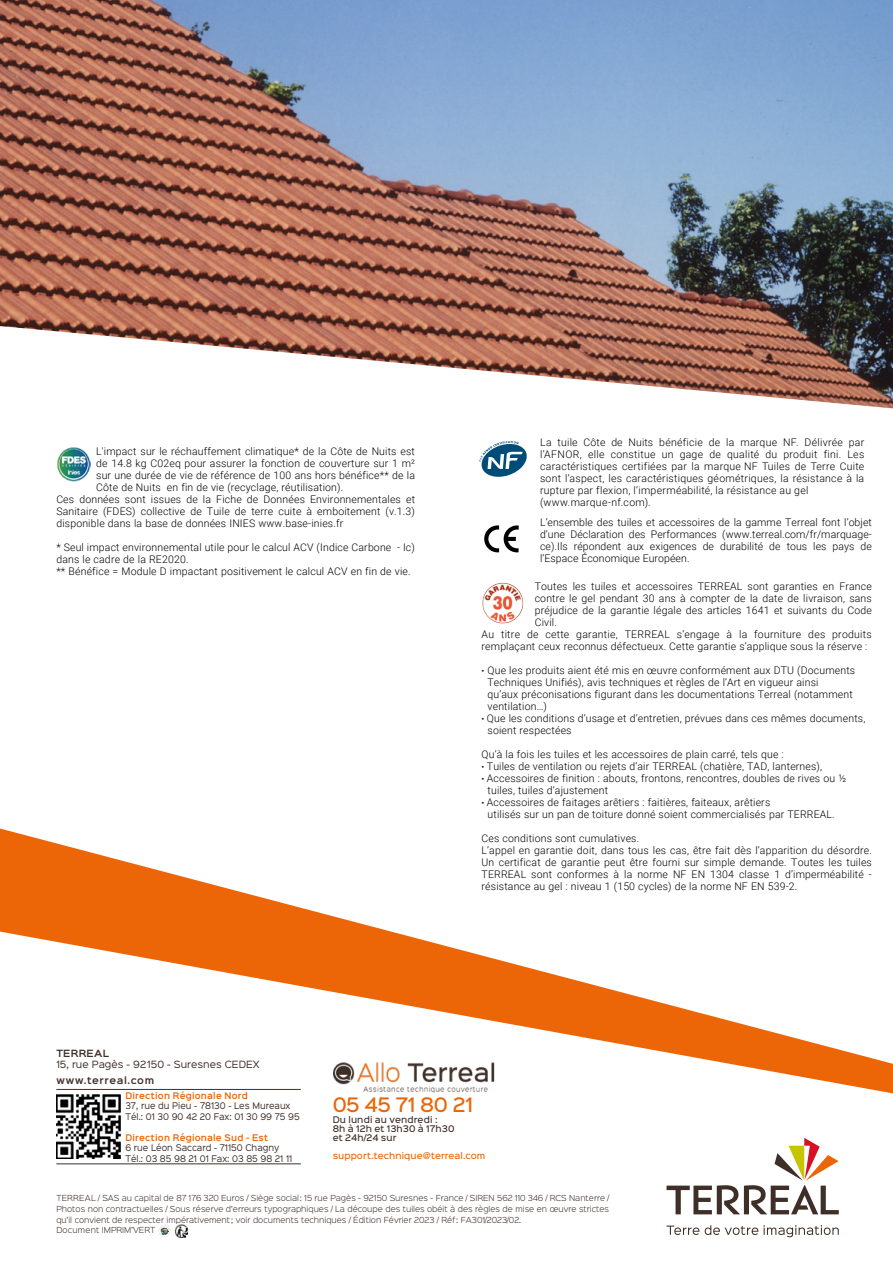
<style>
.page{position:relative;width:893px;height:1263px;background:#fff}
.page>*{position:absolute;margin:0;border:0;box-sizing:border-box;transform-origin:0 0}
.t1{font:500 18px "Sinkin Sans 500";letter-spacing:-.025em;color:#ec6608}
.t2{font:300 10.5px/12px "Roboto";letter-spacing:.015em;color:#000}
.t3{font:9px "Sinkin Sans 400";color:#3f2f29}
.t4{font:600 9px "Sinkin Sans 600";letter-spacing:.06em;color:#3f2f29}
.t5{font:600 9px "Sinkin Sans 600";letter-spacing:.035em;color:#3f2f29}
.t6{font:8.25px/10.5px "Sinkin Sans 400";color:#3f2f29;scale:.95 1}
.t7{font:500 8.25px/9px "Sinkin Sans 500";letter-spacing:.015em;color:#3f2f29}
.t8{font:600 8.25px "Sinkin Sans 600";letter-spacing:.025em;color:#ec6608;scale:.95 1}
.t9{font:500 8.25px "Sinkin Sans 500";letter-spacing:.005em;color:#ec6608}
.t10{font:300 7.5px/10.6px "Sinkin Sans 300";color:#3f2f29}
.s1{font-size:9px}
</style>
<div class="page">
<svg style="left:0;top:828px;width:893px;height:265px"></svg>
<img style="left:0;top:0;width:893px;height:408px">
<img style="left:56px;top:1095px;width:64px;height:63px">
<hr style="left:56px;top:1163px;width:245px;height:1px;background:#3f2f29">
<hr style="left:56px;top:1089px;width:245px;height:1px;background:#3f2f29">
<svg style="left:159px;top:1224px;width:12px;height:13px"></svg>
<svg style="left:666px;top:1138px;width:173px;height:76px"></svg>
<svg style="left:666px;top:1225px;width:33px;height:10px"></svg>
<svg style="left:705px;top:1225px;width:134px;height:12px"></svg>
<svg style="left:482px;top:582px;width:42px;height:42px"></svg>
<img style="left:482px;top:583px;width:20px;height:31px">
<svg style="left:479px;top:441px;width:48px;height:36px"></svg>
<svg style="left:484px;top:525px;width:35px;height:27px"></svg>
<img style="left:174px;top:1225px;width:13px;height:12px">
<img style="left:57px;top:447px;width:34px;height:34px">
<img style="left:334px;top:1062px;width:162px;height:32px">
<p class="t2" style="left:96px;top:445px;width:320px">L'impact sur le réchauffement climatique* de la Côte de Nuits est</p>
<p class="t2" style="left:96px;top:457px;width:320px">de 14.8 kg C02eq pour assurer la fonction de couverture sur 1 m²</p>
<p class="t2" style="left:96px;top:469px;width:320px">sur une durée de vie de référence de 100 ans hors bénéfice** de la</p>
<p class="t2" style="left:96px;top:481px;width:249px">Côte de Nuits en fin de vie (recyclage, réutilisation).</p>
<p class="t2" style="left:56px;top:493px;width:360px">Ces données sont issues de la Fiche de Données Environnementales et</p>
<p class="t2" style="left:56px;top:505px;width:360px">Sanitaire (FDES) collective de Tuile de terre cuite à emboitement (v.1.3)</p>
<p class="t2" style="left:56px;top:517px;width:288px">disponible dans la base de données INIES www.base-inies.fr</p>
<p class="t2" style="left:56px;top:541px;width:360px">* Seul impact environnemental utile pour le calcul ACV (Indice Carbone - Ic) dans le cadre de la RE2020.<br>** Bénéfice = Module D impactant positivement le calcul ACV en fin de vie.</p>
<p class="t5" style="left:56px;top:1045px;width:54px">TERREAL</p>
<p class="t3" style="left:56px;top:1057px;width:205px">15, rue Pagès - 92150 - Suresnes CEDEX</p>
<p class="t4" style="left:56px;top:1072px;width:99px">www.terreal.com</p>
<p class="t2" style="left:540px;top:436px;width:326px">La tuile Côte de Nuits bénéficie de la marque NF. Délivrée par l’AFNOR, elle constitue un gage de qualité du produit fini. Les caractéristiques certifiées par la marque NF Tuiles de Terre Cuite sont l’aspect, les caractéristiques géométriques, la résistance à la rupture par flexion, l’imperméabilité, la résistance au gel (www.marque-nf.com).</p>
<p class="t2" style="left:540px;top:515px;width:333px;text-align:justify">L’ensemble des tuiles et accessoires de la gamme Terreal font l’objet d’une Déclaration des Performances (www.terreal.com/fr/marquage&shy;ce).Ils répondent aux exigences de durabilité de tous les pays de l’Espace Économique Européen.</p>
<p class="t2" style="left:535px;top:579px;width:339px">Toutes les tuiles et accessoires TERREAL sont garanties en France</p>
<p class="t2" style="left:535px;top:591px;width:339px">contre le gel pendant 30 ans à compter de la date de livraison, sans</p>
<p class="t2" style="left:535px;top:603px;width:339px">préjudice de la garantie légale des articles 1641 et suivants du Code</p>
<p class="t2" style="left:535px;top:615px;width:24px">Civil.</p>
<p class="t2" style="left:482px;top:627px;width:392px">Au titre de cette garantie, TERREAL s’engage à la fourniture des produits</p>
<p class="t2" style="left:482px;top:639px;width:387px">remplaçant ceux reconnus défectueux. Cette garantie s’applique sous la réserve :</p>
<p class="t2" style="left:487px;top:663px;width:369px;text-indent:-6px"><span class="s1">•</span> Que les produits aient été mis en œuvre conformément aux DTU (Documents Techniques Unifiés), avis techniques et règles de l’Art en vigueur ainsi<br>qu’aux préconisations figurant dans les documentations Terreal (notamment ventilation…)</p>
<p class="t2" style="left:487px;top:711px;width:379px;text-indent:-6px"><span class="s1">•</span> Que les conditions d’usage et d’entretien, prévues dans ces mêmes documents, soient respectées</p>
<p class="t2" style="left:482px;top:747px;width:304px">Qu’à la fois les tuiles et les accessoires de plain carré, tels que :</p>
<p class="t2" style="left:482px;top:759px;width:342px"><span class="s1">•</span> Tuiles de ventilation ou rejets d’air TERREAL (chatière, TAD, lanternes),</p>
<p class="t2" style="left:487px;top:771px;width:360px;text-indent:-6px"><span class="s1">•</span> Accessoires de finition : abouts, frontons, rencontres, doubles de rives ou ½ tuiles, tuiles d’ajustement</p>
<p class="t2" style="left:487px;top:795px;width:349px;text-indent:-6px"><span class="s1">•</span> Accessoires de faitages arêtiers : faitières, faiteaux, arêtiers<br>utilisés sur un pan de toiture donné soient commercialisés par TERREAL.</p>
<p class="t2" style="left:482px;top:831px;width:392px">Ces conditions sont cumulatives.<br>L’appel en garantie doit, dans tous les cas, être fait dès l’apparition du désordre.<br>Un certificat de garantie peut être fourni sur simple demande. Toutes les tuiles TERREAL sont conformes à la norme NF EN 1304 classe 1 d’imperméabilité - résistance au gel : niveau 1 (150 cycles) de la norme NF EN 539-2.</p>
<p class="t8" style="left:125px;top:1088px;width:130px">Direction Régionale Nord</p>
<p class="t6" style="left:125px;top:1100px;width:185px">37, rue du Pieu - 78130 - Les Mureaux<br>Tél.: 01 30 90 42 20 Fax: 01 30 99 75 95</p>
<p class="t8" style="left:125px;top:1130px;width:152px">Direction Régionale Sud - Est</p>
<p class="t6" style="left:125px;top:1142px;width:177px">6 rue Léon Saccard - 71150 Chagny<br>Tél.: 03 85 98 21 01 Fax: 03 85 98 21 11</p>
<h1 class="t1" style="left:333px;top:1089px;width:142px">05 45 71 80 21</h1>
<p class="t7" style="left:333px;top:1115px;width:123px">Du lundi au vendredi :<br>8h à 12h et 13h30 à 17h30 et 24h/24 sur</p>
<p class="t9" style="left:333px;top:1149px;width:154px">support.technique@terreal.com</p>
<p class="t10" style="left:56px;top:1192px;width:554px">TERREAL / SAS au capital de 87 176 320 Euros / Siège social: 15 rue Pagès - 92150 Suresnes - France / SIREN 562 110 346 / RCS Nanterre / Photos non contractuelles / Sous réserve d’erreurs typographiques / La découpe des tuiles obéit à des règles de mise en œuvre strictes qu’il convient de respecter impérativement ; voir documents techniques / Édition Février 2023 / Réf: FA301/2023/02.<br>Document IMPRIM’VERT</p>
</div>
